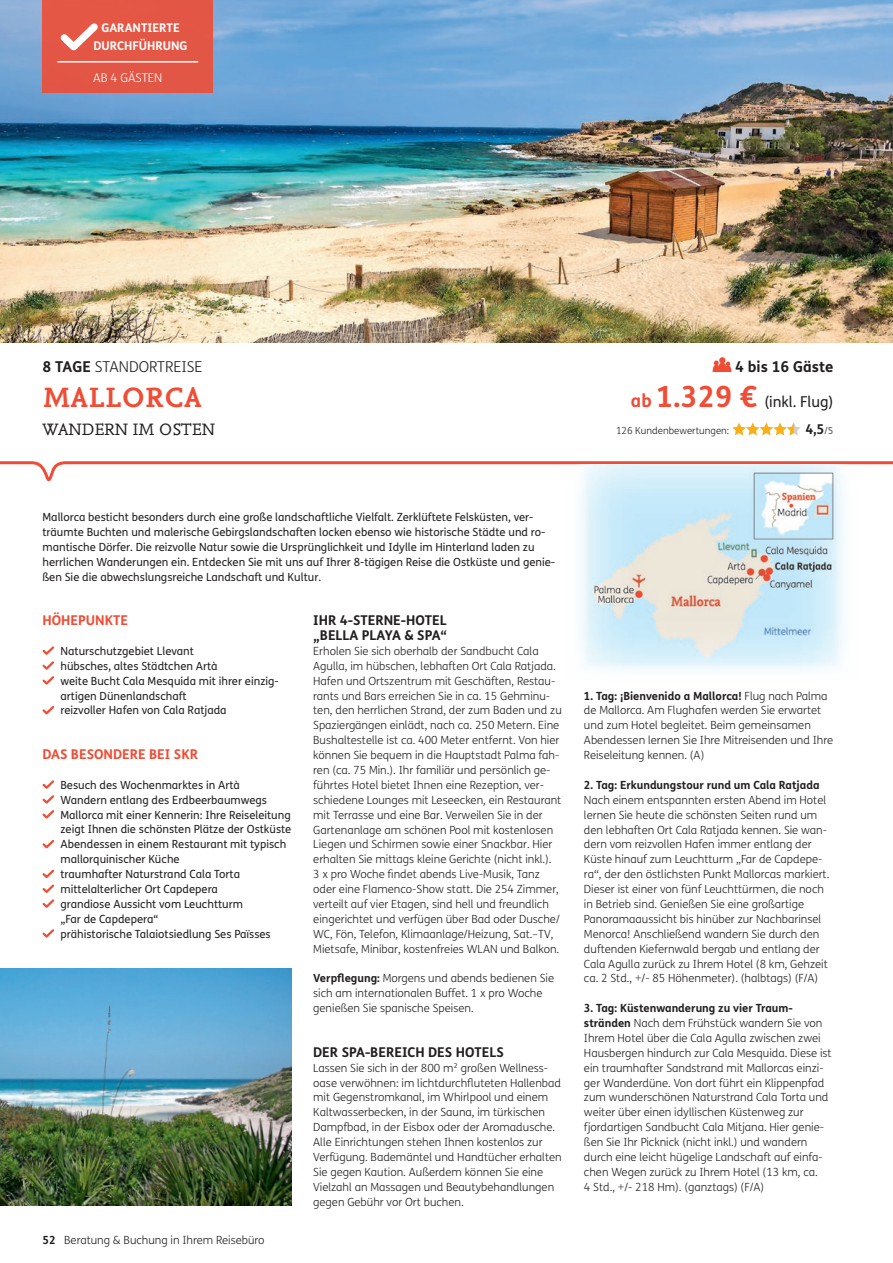
<style>
.page{position:relative;width:893px;height:1263px;background:#fff}
.page>*{position:absolute;margin:0;border:0;box-sizing:border-box;transform-origin:0 0}
.t1{font:700 29.25px "Nexus Mix Pro";letter-spacing:.01em;color:#ef4d35}
.t2{font:17.25px "Nexus Mix Pro";letter-spacing:.01em;color:#231f20}
.t3{font:15px "FS Me";color:#231f20}
.t4{font:300 15px "FS Me";color:#231f20}
.t5{font:700 15px "FS Me";color:#231f20}
.t6{font:700 13.5px/14.9px "FS Me";color:#231f20}
.t7{font:700 13.5px "FS Me";color:#ef4d35}
.t8{font:700 12px/18px "FS Me";color:#fff;text-align:center}
.t9{font:300 12px "FS Me";color:#fff}
.t10{font:300 11.25px/14.9px "FS Me";color:#231f20}
.t11{font:11.25px/14.9px "FS Me";color:#231f20}
.t12{font:700 11.25px "FS Me";color:#231f20}
.t13{font:300 9.75px "FS Me";color:#231f20}
.s1{font-weight:700}
.s2{font-weight:700;font-size:18px;color:#ef4d35}
.s3{font-weight:700;font-size:29.25px;color:#ef4d35}
.s4{font-weight:300;font-size:9.75px}
</style>
<div class="page">
<svg style="left:0;top:461px;width:893px;height:21px"></svg>
<img style="left:565px;top:464px;width:294px;height:206px">
<img style="left:0;top:0;width:893px;height:342px">
<div style="left:43px;top:0;width:170px;height:92px;background:#e35645"></div>
<hr style="left:57px;top:61px;width:141px;height:2px;background:#fff">
<svg style="left:60px;top:23px;width:38px;height:28px"></svg>
<svg style="left:42px;top:646px;width:13px;height:39px"></svg>
<svg style="left:42px;top:706px;width:12px;height:9px"></svg>
<svg style="left:42px;top:780px;width:13px;height:39px"></svg>
<svg style="left:42px;top:840px;width:12px;height:9px"></svg>
<svg style="left:42px;top:869px;width:13px;height:39px"></svg>
<svg style="left:42px;top:929px;width:13px;height:9px"></svg>
<img style="left:0;top:968px;width:292px;height:237px">
<svg style="left:712px;top:357px;width:20px;height:15px"></svg>
<svg style="left:732px;top:422px;width:69px;height:13px"></svg>
<p class="t8" style="left:94px;top:19px;width:96px">GARANTIERTE<br>DURCHFÜHRUNG</p>
<p class="t9" style="left:93px;top:69px;width:71px">AB 4 GÄSTEN</p>
<h3 class="t4" style="left:43px;top:356px;width:162px"><span class="s1">8 TAGE</span> STANDORTREISE</h3>
<h1 class="t1" style="left:43px;top:375px;width:161px">MALLORCA</h1>
<h2 class="t2" style="left:43px;top:416px;width:174px">WANDERN IM OSTEN</h2>
<h3 class="t5" style="left:735px;top:355px;width:100px">4 bis 16 Gäste</h3>
<h3 class="t3" style="left:631px;top:392px;width:204px"><span class="s2">ab</span> <span class="s3">1.329 €</span> (inkl. Flug)</h3>
<p class="t13" style="left:616px;top:424px;width:115px">126 Kundenbewertungen:</p>
<p class="t6" style="left:805px;top:421px;width:30px">4,5<span class="s4">/5</span></p>
<p class="t11" style="left:43px;top:509px;width:514px">Mallorca besticht besonders durch eine große landschaftliche Vielfalt. Zerklüftete Felsküsten, ver&shy;träumte Buchten und malerische Gebirgslandschaften locken ebenso wie historische Städte und ro&shy;mantische Dörfer. Die reizvolle Natur sowie die Ursprünglichkeit und Idylle im Hinterland laden zu herrlichen Wanderungen ein. Entdecken Sie mit uns auf Ihrer 8-tägigen Reise die Ostküste und genie&shy;ßen Sie die abwechslungsreiche Landschaft und Kultur.</p>
<p class="t7" style="left:43px;top:610px;width:87px">HÖHEPUNKTE</p>
<p class="t11" style="left:61px;top:643px;width:220px">Naturschutzgebiet Llevant<br>hübsches, altes Städtchen Artà<br>weite Bucht Cala Mesquida mit ihrer einzig&shy;artigen Dünenlandschaft<br>reizvoller Hafen von Cala Ratjada</p>
<p class="t7" style="left:43px;top:744px;width:157px">DAS BESONDERE BEI SKR</p>
<p class="t11" style="left:61px;top:777px;width:232px">Besuch des Wochenmarktes in Artà<br>Wandern entlang des Erdbeerbaumwegs Mallorca mit einer Kennerin: Ihre Reiseleitung zeigt Ihnen die schönsten Plätze der Ostküste Abendessen in einem Restaurant mit typisch mallorquinischer Küche<br>traumhafter Naturstrand Cala Torta mittelalterlicher Ort Capdepera<br>grandiose Aussicht vom Leuchtturm<br>„Far de Capdepera“<br>prähistorische Talaiotsiedlung Ses Païsses</p>
<p class="t10" style="left:43px;top:1232px;width:224px"><span class="s1">52</span> Beratung &amp; Buchung in Ihrem Reisebüro</p>
<p class="t6" style="left:313px;top:612px;width:135px">IHR 4-STERNE-HOTEL „BELLA PLAYA &amp; SPA“</p>
<p class="t10" style="left:313px;top:643px;width:250px">Erholen Sie sich oberhalb der Sandbucht Cala Agulla, im hübschen, lebhaften Ort Cala Ratjada.<br>Hafen und Ortszentrum mit Geschäften, Restau&shy;rants und Bars erreichen Sie in ca. 15 Gehminu&shy;ten, den herrlichen Strand, der zum Baden und zu Spaziergängen einlädt, nach ca. 250 Metern. Eine Bushaltestelle ist ca. 400 Meter entfernt. Von hier können Sie bequem in die Hauptstadt Palma fah&shy;ren (ca. 75 Min.). Ihr familiär und persönlich ge&shy;führtes Hotel bietet Ihnen eine Rezeption, ver&shy;schiedene Lounges mit Leseecken, ein Restaurant mit Terrasse und eine Bar. Verweilen Sie in der Gartenanlage am schönen Pool mit kostenlosen Liegen und Schirmen sowie einer Snackbar. Hier erhalten Sie mittags kleine Gerichte (nicht inkl.).<br>3 x pro Woche findet abends Live-Musik, Tanz oder eine Flamenco-Show statt. Die 254 Zimmer, verteilt auf vier Etagen, sind hell und freundlich eingerichtet und verfügen über Bad oder Dusche/ WC, Fön, Telefon, Klimaanlage/Heizung, Sat.–TV, Mietsafe, Minibar, kostenfreies WLAN und Balkon.</p>
<p class="t10" style="left:313px;top:971px;width:242px"><span class="s1">Verpflegung:</span> Morgens und abends bedienen Sie sich am internationalen Buffet. 1 x pro Woche genießen Sie spanische Speisen.</p>
<p class="t6" style="left:313px;top:1044px;width:192px">DER SPA-BEREICH DES HOTELS</p>
<p class="t10" style="left:313px;top:1060px;width:250px">Lassen Sie sich in der 800 m² großen Wellness&shy;oase verwöhnen: im lichtdurchfluteten Hallenbad mit Gegenstromkanal, im Whirlpool und einem Kaltwasserbecken, in der Sauna, im türkischen Dampfbad, in der Eisbox oder der Aromadusche.<br>Alle Einrichtungen stehen Ihnen kostenlos zur Verfügung. Bademäntel und Handtücher erhalten Sie gegen Kaution. Außerdem können Sie eine Vielzahl an Massagen und Beautybehandlungen gegen Gebühr vor Ort buchen.</p>
<p class="t10" style="left:584px;top:688px;width:251px"><span class="s1">1. Tag: ¡Bienvenido a Mallorca!</span> Flug nach Palma de Mallorca. Am Flughafen werden Sie erwartet und zum Hotel begleitet. Beim gemeinsamen Abendessen lernen Sie Ihre Mitreisenden und Ihre Reiseleitung kennen. (A)</p>
<p class="t12" style="left:584px;top:776px;width:237px">2. Tag: Erkundungstour rund um Cala Ratjada</p>
<p class="t10" style="left:584px;top:792px;width:247px">Nach einem entspannten ersten Abend im Hotel lernen Sie heute die schönsten Seiten rund um den lebhaften Ort Cala Ratjada kennen. Sie wan&shy;dern vom reizvollen Hafen immer entlang der Küste hinauf zum Leuchtturm „Far de Capdepe&shy;ra“, der den östlichsten Punkt Mallorcas markiert.<br>Dieser ist einer von fünf Leuchttürmen, die noch in Betrieb sind. Genießen Sie eine großartige Panoramaaussicht bis hinüber zur Nachbarinsel Menorca! Anschließend wandern Sie durch den duftenden Kiefernwald bergab und entlang der Cala Agulla zurück zu Ihrem Hotel (8 km, Gehzeit ca. 2 Std., +/- 85 Höhenmeter). (halbtags) (F/A)</p>
<p class="t10" style="left:584px;top:1000px;width:249px"><span class="s1">3. Tag: Küstenwanderung zu vier Traum&shy;stränden</span> Nach dem Frühstück wandern Sie von Ihrem Hotel über die Cala Agulla zwischen zwei Hausbergen hindurch zur Cala Mesquida. Diese ist ein traumhafter Sandstrand mit Mallorcas einzi&shy;ger Wanderdüne. Von dort führt ein Klippenpfad zum wunderschönen Naturstrand Cala Torta und weiter über einen idyllischen Küstenweg zur fjordartigen Sandbucht Cala Mitjana. Hier genie&shy;ßen Sie Ihr Picknick (nicht inkl.) und wandern durch eine leicht hügelige Landschaft auf einfa&shy;chen Wegen zurück zu Ihrem Hotel (13 km, ca.<br>4 Std., +/- 218 Hm). (ganztags) (F/A)</p>
</div>
